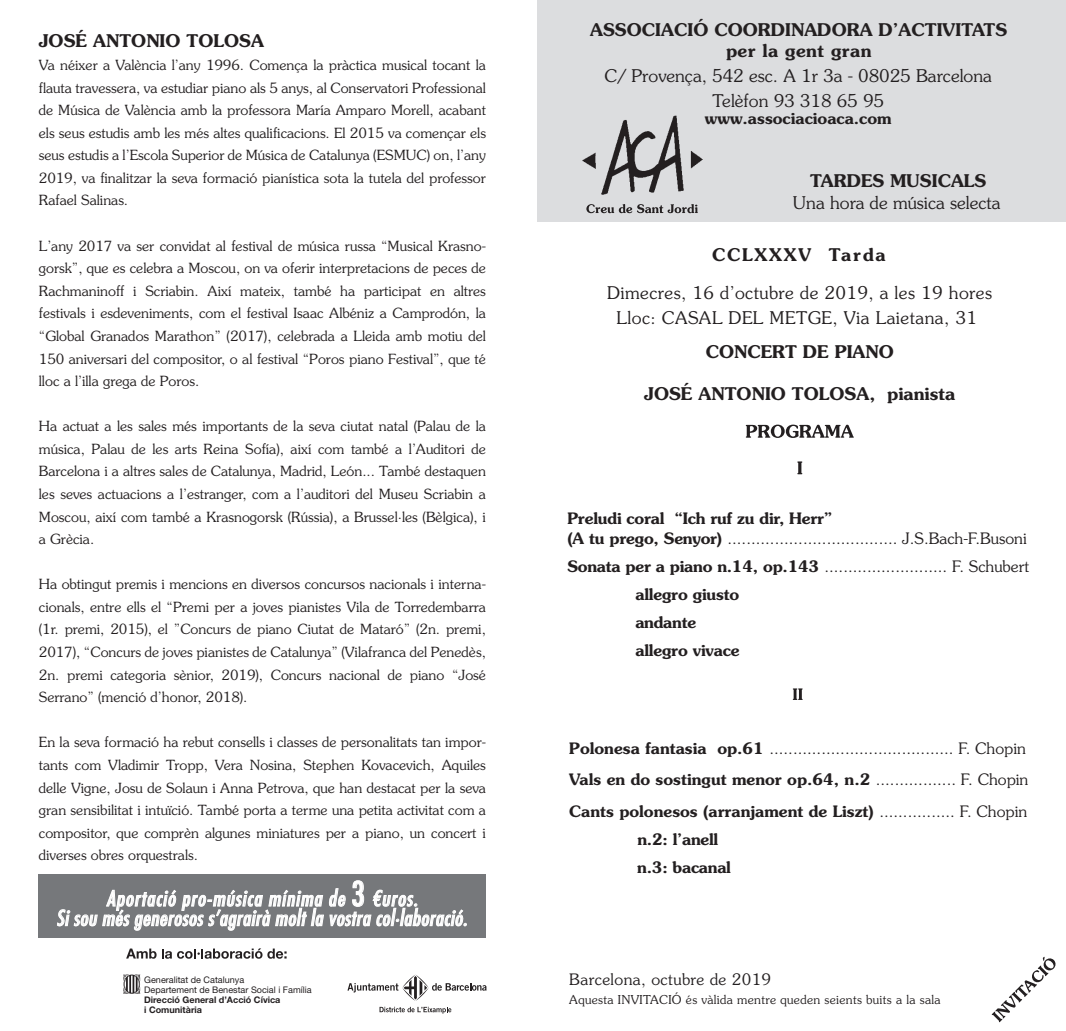
<style>
.page{position:relative;width:1066px;height:1031px;background:#fff}
.page>*{position:absolute;margin:0;border:0;box-sizing:border-box;transform-origin:0 0}
.t1{font:italic condensed 21px "Futura Std";letter-spacing:.025em;color:#fff}
.t2{font:italic condensed 21px "Futura Std";letter-spacing:.05em;color:#fff}
.t3{font:600 17.5px/21px "Souvenir";color:#231f20;text-align:center}
.t4{font:300 17.5px/24.5px "Souvenir";color:#231f20;text-align:center}
.t5{font:300 17.5px/24.5px "Souvenir";letter-spacing:.025em;color:#231f20;text-align:center}
.t6{font:600 17.5px "Souvenir";letter-spacing:.1em;color:#231f20}
.t7{font:300 15.75px/31.5px "Souvenir";letter-spacing:.025em;color:#231f20}
.t8{font:600 15.75px/28px "Souvenir";letter-spacing:-.015em;color:#231f20}
.t9{font:300 15.75px/19.2px "Souvenir";color:#231f20}
.t10{font:300 14px/22.6px "Souvenir";color:#231f20;text-align:justify}
.t11{font:300 12.25px "Souvenir";letter-spacing:.025em;color:#231f20}
.t12{font:9.1px/10.2px "Helvetica Neue";color:#231f20}
.t13{font:700 9.1px/10.2px "Helvetica Neue";color:#231f20}
.s1{font-style:normal;font-size:33.25px}
.s2{font-weight:600}
.s3{font-weight:300}
</style>
<div class="page">
<div style="left:538px;top:0;width:528px;height:222px;background:#dcdddf"></div>
<svg style="left:991px;top:956px;width:65px;height:66px"></svg>
<div style="left:38px;top:874px;width:448px;height:64px;background:#76787b"></div>
<img style="left:582px;top:115px;width:121px;height:80px">
<svg style="left:586px;top:204px;width:112px;height:9px"></svg>
<svg style="left:793px;top:688px;width:9px;height:12px"></svg>
<svg style="left:746px;top:425px;width:108px;height:13px"></svg>
<svg style="left:797px;top:461px;width:5px;height:13px"></svg>
<svg style="left:379px;top:1007px;width:72px;height:6px"></svg>
<svg style="left:57px;top:880px;width:429px;height:121px"></svg>
<p class="t3" style="left:39px;top:31px;width:227px">JOSÉ ANTONIO TOLOSA</p>
<p class="t10" style="left:39px;top:53px;width:449px">Va néixer a València l’any 1996. Comença la pràctica musical tocant la flauta travessera, va estudiar piano als 5 anys, al Conservatori Professional de Música de València amb la professora María Amparo Morell, acabant els seus estudis amb les més altes qualificacions. El 2015 va començar els seus estudis a l’Escola Superior de Música de Catalunya (ESMUC) on, l’any 2019, va finalitzar la seva formació pianística sota la tutela del professor Rafael Salinas.</p>
<p class="t10" style="left:39px;top:234px;width:449px">L’any 2017 va ser convidat al festival de música russa “Musical Krasno&shy;gorsk”, que es celebra a Moscou, on va oferir interpretacions de peces de Rachmaninoff i Scriabin. Així mateix, també ha participat en altres festivals i esdeveniments, com el festival Isaac Albéniz a Camprodón, la “Global Granados Marathon” (2017), celebrada a Lleida amb motiu del 150 aniversari del compositor, o al festival “Poros piano Festival”, que té lloc a l’illa grega de Poros.</p>
<p class="t10" style="left:39px;top:414px;width:449px">Ha actuat a les sales més importants de la seva ciutat natal (Palau de la música, Palau de les arts Reina Sofía), així com també a l’Auditori de Barcelona i a altres sales de Catalunya, Madrid, León... També destaquen les seves actuacions a l’estranger, com a l’auditori del Museu Scriabin a Moscou, així com també a Krasnogorsk (Rússia), a Brussel·les (Bèlgica), i a Grècia.</p>
<p class="t10" style="left:39px;top:573px;width:449px">Ha obtingut premis i mencions en diversos concursos nacionals i interna&shy;cionals, entre ells el “Premi per a joves pianistes Vila de Torredembarra (1r. premi, 2015), el ”Concurs de piano Ciutat de Mataró” (2n. premi, 2017), “Concurs de joves pianistes de Catalunya” (Vilafranca del Penedès, 2n. premi categoria sènior, 2019), Concurs nacional de piano “José Serrano” (menció d’honor, 2018).</p>
<p class="t10" style="left:39px;top:731px;width:449px">En la seva formació ha rebut consells i classes de personalitats tan impor&shy;tants com Vladimir Tropp, Vera Nosina, Stephen Kovacevich, Aquiles delle Vigne, Josu de Solaun i Anna Petrova, que han destacat per la seva gran sensibilitat i intuïció. També porta a terme una petita activitat com a compositor, que comprèn algunes miniatures per a piano, un concert i diverses obres orquestrals.</p>
<h1 class="t2" style="left:107px;top:886px;width:313px">Aportació pro-música mínima de <span class="s1">3</span> €uros.</h1>
<h1 class="t1" style="left:56px;top:905px;width:412px">Si sou més generosos s’agrairà molt la vostra col·laboració.</h1>
<p class="t12" style="left:144px;top:974px;width:169px">Generalitat de Catalunya<br>Departement de Benestar Social i Família</p>
<p class="t13" style="left:144px;top:994px;width:138px">Direcció General d’Acció Cívica i Comunitària</p>
<p class="t3" style="left:590px;top:19px;width:419px">ASSOCIACIÓ COORDINADORA D’ACTIVITATS per la gent gran</p>
<p class="t4" style="left:604px;top:63px;width:389px">C/ Provença, 542 esc. A 1r 3a - 08025 Barcelona<br>Telèfon 93 318 65 95</p>
<p class="t8" style="left:705px;top:104px;width:188px">www.associacioaca.com</p>
<p class="t3" style="left:810px;top:170px;width:178px">TARDES MUSICALS</p>
<p class="t4" style="left:793px;top:190px;width:209px">Una hora de música selecta</p>
<p class="t6" style="left:712px;top:244px;width:175px">CCLXXXV Tarda</p>
<p class="t5" style="left:607px;top:280px;width:386px">Dimecres, 16 d’octubre de 2019, a les 19 hores<br>Lloc: CASAL DEL METGE, Via Laietana, 31</p>
<p class="t3" style="left:706px;top:341px;width:190px">CONCERT DE PIANO</p>
<p class="t3" style="left:644px;top:383px;width:313px">JOSÉ ANTONIO TOLOSA, pianista</p>
<p class="t9" style="left:567px;top:508px;width:461px"><span class="s2">Preludi coral “Ich ruf zu dir, Herr”<br>(A tu prego, Senyor)</span> .................................... J.S.Bach-F.Busoni</p>
<p class="t8" style="left:635px;top:552px;width:395px;text-indent:-68px">Sonata per a piano n.14, op.143 <span class="s3">.......................... F. Schubert </span>allegro giusto<br>andante<br>allegro vivace</p>
<p class="t7" style="left:569px;top:732px;width:461px"><span class="s2">Polonesa fantasia op.61</span> ....................................... F. Chopin<br><span class="s2">Vals en do sostingut menor op.64, n.2</span> ................. F. Chopin<br><span class="s2">Cants polonesos (arranjament de Liszt)</span> ................ F. Chopin</p>
<p class="t8" style="left:637px;top:825px;width:95px">n.2: l’anell n.3: bacanal</p>
<p class="t7" style="left:569px;top:963px;width:203px">Barcelona, octubre de 2019</p>
<p class="t11" style="left:569px;top:992px;width:373px">Aquesta INVITACIÓ és vàlida mentre queden seients buits a la sala</p>
</div>
